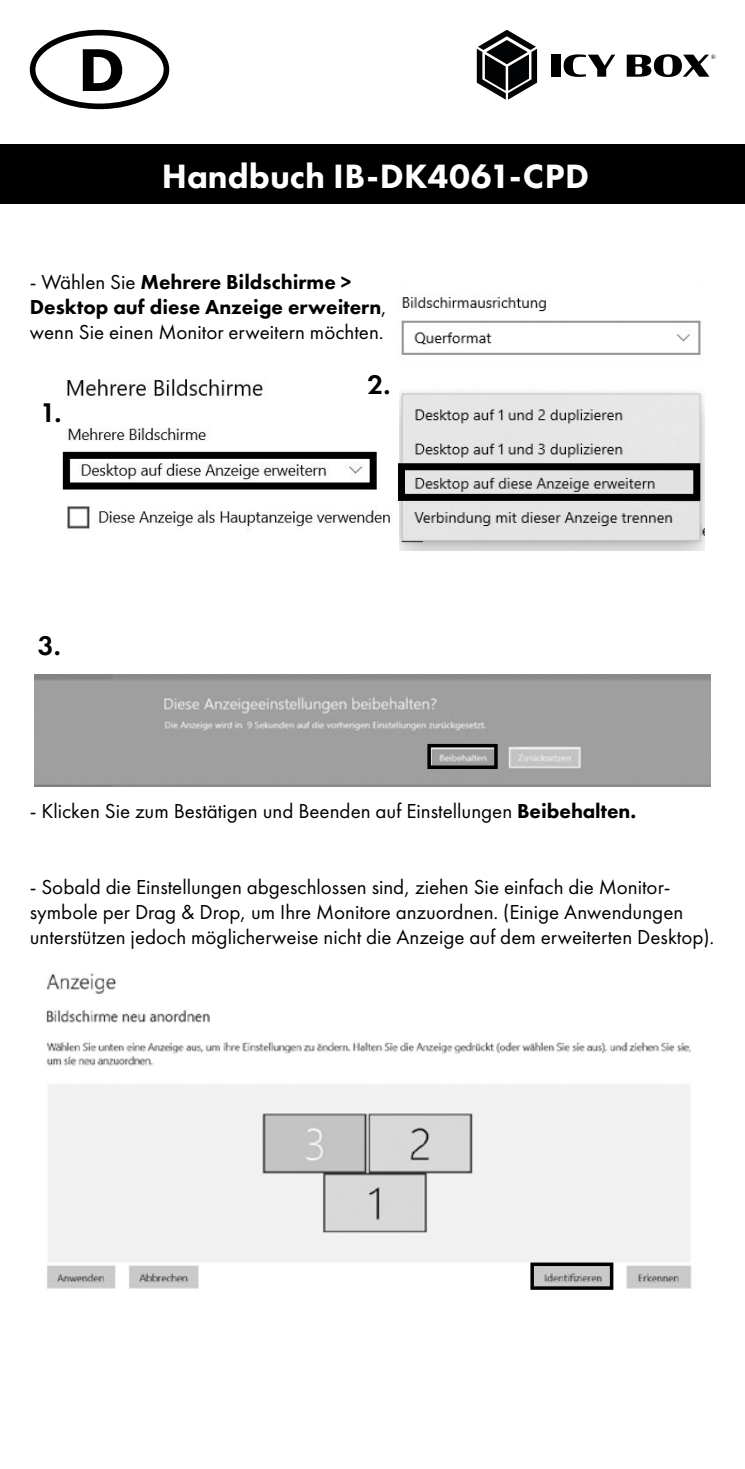
<style>
.page{position:relative;width:745px;height:1469px;background:#fff}
.page>*{position:absolute;margin:0;border:0;box-sizing:border-box;transform-origin:0 0}
.t1{font:800 35px "Futura PT";color:#fff}
.t2{font:600 28px "Futura PT";color:#000}
.t3{font:21px/25.2px "Futura PT";color:#000}
.t4{font:800 21px/25.2px "Futura PT";color:#000}
.s1{font-weight:400}
.s2{font-weight:800}
</style>
<div class="page">
<div style="left:0;top:144px;width:744px;height:60px;background:#000"></div>
<div style="left:551px;top:55px;width:9px;height:22px;background:#000"></div>
<svg style="left:563px;top:54px;width:51px;height:23px"></svg>
<svg style="left:626px;top:54px;width:89px;height:23px"></svg>
<svg style="left:476px;top:30px;width:60px;height:70px"></svg>
<img style="left:34px;top:674px;width:676px;height:112px">
<img style="left:399px;top:295px;width:305px;height:256px">
<img style="left:62px;top:379px;width:330px;height:150px">
<img style="left:46px;top:973px;width:646px;height:317px">
<div style="left:30px;top:30px;width:139px;height:79px;border:6px solid #000;border-radius:50%"></div>
<svg style="left:83px;top:49px;width:39px;height:42px"></svg>
<div style="left:63px;top:452px;width:313px;height:37px;border:7px solid #000"></div>
<div style="left:398px;top:463px;width:301px;height:38px;border:7px solid #000"></div>
<div style="left:427px;top:744px;width:70px;height:25px;border:4px solid #000"></div>
<div style="left:530px;top:1262px;width:83px;height:27px;border:4px solid #000"></div>
<h1 class="t1" style="left:162px;top:154px;width:428px">Handbuch IB-DK4061-CPD</h1>
<p class="t4" style="left:30px;top:269px;width:358px"><span class="s1">- Wählen Sie</span> Mehrere Bildschirme &gt;<br>Desktop auf diese Anzeige erweitern<span class="s1">, wenn Sie einen Monitor erweitern möchten.</span></p>
<h2 class="t2" style="left:40px;top:395px;width:23px">1.</h2>
<h2 class="t2" style="left:38px;top:628px;width:24px">3.</h2>
<h2 class="t2" style="left:367px;top:367px;width:24px">2.</h2>
<p class="t3" style="left:30px;top:798px;width:607px">- Klicken Sie zum Bestätigen und Beenden auf Einstellungen <span class="s2">Beibehalten.</span></p>
<p class="t3" style="left:30px;top:874px;width:685px">- Sobald die Einstellungen abgeschlossen sind, ziehen Sie einfach die Monitor&shy;symbole per Drag &amp; Drop, um Ihre Monitore anzuordnen. (Einige Anwendungen unterstützen jedoch möglicherweise nicht die Anzeige auf dem erweiterten Desktop).</p>
</div>
